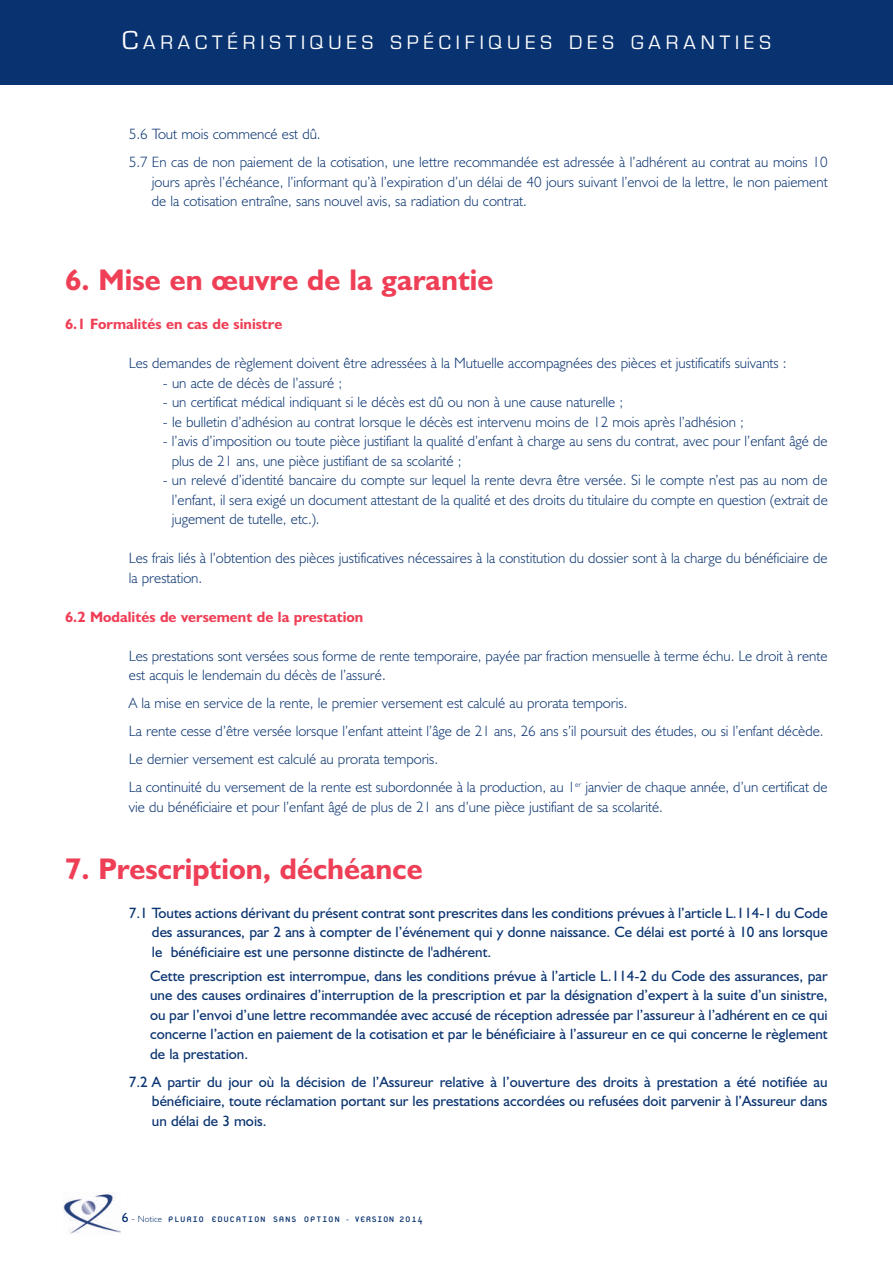
<style>
.page{position:relative;width:893px;height:1263px;background:#fff}
.page>*{position:absolute;margin:0;border:0;box-sizing:border-box;transform-origin:0 0}
.t1{font:700 30px "Humanist 521 BT";color:#ef3f56}
.t2{font:20.25px "Eurostile";letter-spacing:.245em;color:#fff}
.t3{font:300 15px/19.5px "Humanist 521 BT";color:#093370}
.t4{font:15px/19.5px "Humanist 521 BT";color:#093370;text-align:justify}
.t5{font:700 15px "Humanist 521 BT";color:#ef3f56}
.t6{font:12px "Platelet";letter-spacing:.045em;color:#093370}
.s1{font-size:27px}
.s2{font-family:"Humanist 521 BT";font-size:13.5px}
.s3{font-family:"Humanist 521 BT";font-weight:300;font-size:10.5px}
.s4{font-family:"Humanist 521 BT";font-weight:300;font-size:9px}
.s5{font-size:9px}
</style>
<div class="page">
<div style="left:0;top:0;width:892px;height:85px;background:#093370"></div>
<img style="left:64px;top:1193px;width:57px;height:41px">
<h2 class="t2" style="left:122px;top:30px;width:650px"><span class="s1">C</span>ARACTÉRISTIQUES SPÉCIFIQUES DES GARANTIES</h2>
<p class="t3" style="left:129px;top:122px;width:700px;line-height:28px">5.6 Tout mois commencé est dû.<br>5.7 En cas de non paiement de la cotisation, une lettre recommandée est adressée à l’adhérent au contrat au moins 10</p>
<p class="t3" style="left:152px;top:174px;width:677px">jours après l’échéance, l’informant qu’à l’expiration d’un délai de 40 jours suivant l’envoi de la lettre, le non paiement de la cotisation entraîne, sans nouvel avis, sa radiation du contrat.</p>
<h1 class="t1" style="left:65px;top:270px;width:430px">6. Mise en œuvre de la garantie</h1>
<p class="t5" style="left:65px;top:319px;width:219px">6.1 Formalités en cas de sinistre</p>
<p class="t3" style="left:129px;top:355px;width:659px">Les demandes de règlement doivent être adressées à la Mutuelle accompagnées des pièces et justificatifs suivants :</p>
<p class="t3" style="left:163px;top:375px;width:181px">- un acte de décès de l’assuré ;</p>
<p class="t3" style="left:163px;top:394px;width:462px">- un certificat médical indiquant si le décès est dû ou non à une cause naturelle ;</p>
<p class="t3" style="left:163px;top:414px;width:582px">- le bulletin d’adhésion au contrat lorsque le décès est intervenu moins de 12 mois après l’adhésion ;</p>
<p class="t3" style="left:172px;top:433px;width:657px;text-indent:-9px">- l’avis d’imposition ou toute pièce justifiant la qualité d’enfant à charge au sens du contrat, avec pour l’enfant âgé de plus de 21 ans, une pièce justifiant de sa scolarité ;</p>
<p class="t3" style="left:172px;top:472px;width:657px;text-align:justify;text-indent:-9px">- un relevé d’identité bancaire du compte sur lequel la rente devra être versée. Si le compte n’est pas au nom de l’enfant, il sera exigé un document attestant de la qualité et des droits du titulaire du compte en question (extrait de jugement de tutelle, etc.).</p>
<p class="t3" style="left:129px;top:550px;width:700px">Les frais liés à l’obtention des pièces justificatives nécessaires à la constitution du dossier sont à la charge du bénéficiaire de la prestation.</p>
<p class="t5" style="left:65px;top:612px;width:300px">6.2 Modalités de versement de la prestation</p>
<p class="t3" style="left:129px;top:648px;width:700px">Les prestations sont versées sous forme de rente temporaire, payée par fraction mensuelle à terme échu. Le droit à rente est acquis le lendemain du décès de l’assuré.</p>
<p class="t3" style="left:129px;top:691px;width:700px;line-height:28px">A la mise en service de la rente, le premier versement est calculé au prorata temporis.<br>La rente cesse d’être versée lorsque l’enfant atteint l’âge de 21 ans, 26 ans s’il poursuit des études, ou si l’enfant décède.<br>Le dernier versement est calculé au prorata temporis.<br>La continuité du versement de la rente est subordonnée à la production, au 1<sup>er</sup> janvier de chaque année, d’un certificat de</p>
<p class="t3" style="left:129px;top:799px;width:536px">vie du bénéficiaire et pour l’enfant âgé de plus de 21 ans d’une pièce justifiant de sa scolarité.</p>
<h1 class="t1" style="left:65px;top:858px;width:359px">7. Prescription, déchéance</h1>
<p class="t4" style="left:152px;top:905px;width:677px;text-indent:-23px">7.1 Toutes actions dérivant du présent contrat sont prescrites dans les conditions prévues à l’article L.114-1 du Code des assurances, par 2 ans à compter de l’événement qui y donne naissance. Ce délai est porté à 10 ans lorsque le bénéficiaire est une personne distincte de l'adhérent.</p>
<p class="t4" style="left:150px;top:967px;width:679px">Cette prescription est interrompue, dans les conditions prévue à l’article L.114-2 du Code des assurances, par une des causes ordinaires d’interruption de la prescription et par la désignation d’expert à la suite d’un sinistre, ou par l’envoi d’une lettre recommandée avec accusé de réception adressée par l’assureur à l’adhérent en ce qui concerne l’action en paiement de la cotisation et par le bénéficiaire à l’assureur en ce qui concerne le règlement de la prestation.</p>
<p class="t4" style="left:152px;top:1073px;width:677px;text-indent:-23px">7.2 A partir du jour où la décision de l’Assureur relative à l’ouverture des droits à prestation a été notifiée au bénéficiaire, toute réclamation portant sur les prestations accordées ou refusées doit parvenir à l’Assureur dans un délai de 3 mois.</p>
<p class="t6" style="left:122px;top:1214px;width:303px"><span class="s2">6</span> <span class="s3">-</span> <span class="s4">Notice</span> PLURIO EDUCATION SANS OPTION <span class="s5">-</span> VERSION 2014</p>
</div>
